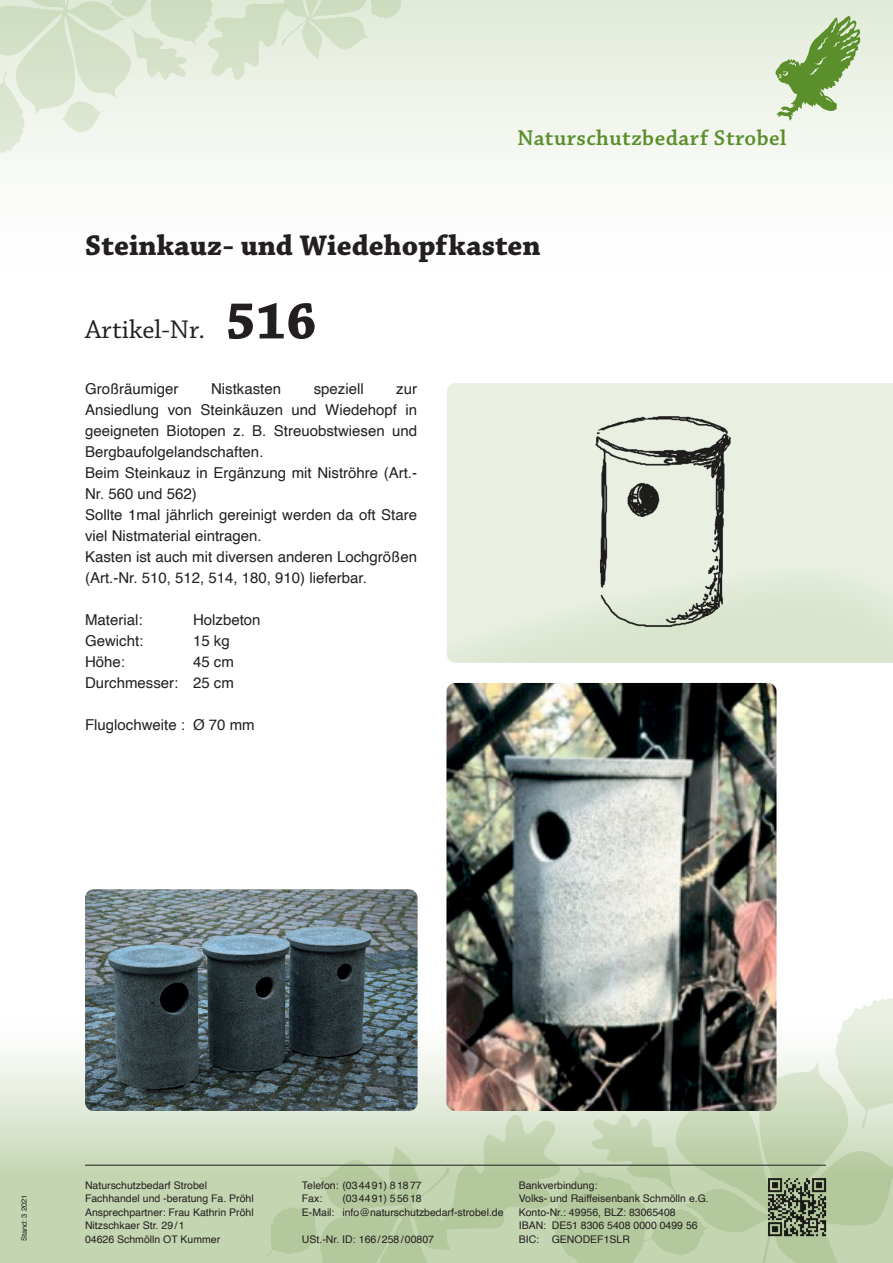
<style>
.page{position:relative;width:893px;height:1263px;background:#fff}
.page>*{position:absolute;margin:0;border:0;box-sizing:border-box;transform-origin:0 0}
.t1{font:700 54px "Chaparral Pro";color:#231f20}
.t2{font:700 30px "Chaparral Pro";color:#231f20}
.t3{font:27px "Chaparral Pro";color:#231f20}
.t4{font:600 22.5px "Chaparral Pro";letter-spacing:.02em;color:#5a8f2c}
.t5{font:15px/21px "Helvetica";color:#231f20}
.t6{font:10.5px/13.5px "Helvetica";color:#231f20}
.t7{font:7.5px "Helvetica";color:#231f20}
</style>
<div class="page">
<div style="left:0;top:0;width:893px;height:303px;background:linear-gradient(to bottom,#e3ecdb,#fff)"></div>
<svg style="left:0;top:1051px;width:267px;height:212px;background:#cddbbe"></svg>
<svg style="left:267px;top:988px;width:626px;height:275px;background:#c8d7b7"></svg>
<svg style="left:0;top:0;width:404px;height:164px"></svg>
<svg style="left:775px;top:16px;width:86px;height:105px;background:#adc795"></svg>
<hr style="left:85px;top:1165px;width:741px;height:1px;background:#231f20">
<img style="left:765px;top:1174px;width:65px;height:65px">
<div style="left:447px;top:383px;width:446px;height:180px;background:#e9f0e2"></div>
<svg style="left:447px;top:563px;width:446px;height:100px;background:#e0ead6"></svg>
<img style="left:446px;top:683px;width:330px;height:428px">
<img style="left:85px;top:889px;width:333px;height:222px">
<img style="left:550px;top:404px;width:229px;height:244px">
<h3 class="t4" style="left:517px;top:125px;width:271px">Naturschutzbedarf Strobel</h3>
<h2 class="t2" style="left:85px;top:228px;width:457px">Steinkauz- und Wiedehopfkasten</h2>
<h3 class="t3" style="left:85px;top:315px;width:122px">Artikel-Nr.</h3>
<h1 class="t1" style="left:225px;top:290px;width:93px">516</h1>
<p class="t5" style="left:85px;top:379px;width:95px">Großräumiger</p>
<p class="t5" style="left:211px;top:379px;width:72px">Nistkasten</p>
<p class="t5" style="left:314px;top:379px;width:52px">speziell</p>
<p class="t5" style="left:85px;top:379px;width:334px;text-indent:311px">zur Ansiedlung von Steinkäuzen und Wiedehopf in geeigneten Biotopen z. B. Streuobstwiesen und Bergbaufolgelandschaften.<br>Beim Steinkauz in Ergänzung mit Niströhre (Art.- Nr. 560 und 562)<br>Sollte 1mal jährlich gereinigt werden da oft Stare viel Nistmaterial eintragen.<br>Kasten ist auch mit diversen anderen Lochgrößen (Art.-Nr. 510, 512, 514, 180, 910) lieferbar.</p>
<p class="t5" style="left:85px;top:610px;width:59px">Material:</p>
<p class="t5" style="left:193px;top:610px;width:69px">Holzbeton</p>
<p class="t5" style="left:85px;top:631px;width:60px">Gewicht:</p>
<p class="t5" style="left:193px;top:631px;width:38px">15 kg</p>
<p class="t5" style="left:85px;top:652px;width:42px">Höhe:</p>
<p class="t5" style="left:85px;top:652px;width:150px;text-align:right">45 cm<br>Durchmesser: 25 cm</p>
<p class="t5" style="left:85px;top:715px;width:171px">Fluglochweite : Ø 70 mm</p>
<p class="t7" style="left:18px;top:1241px;width:48px;rotate:-90deg">Stand: 3 2021</p>
<p class="t6" style="left:85px;top:1178px;width:170px">Naturschutzbedarf Strobel<br>Fachhandel und -beratung Fa. Pröhl<br>Ansprechpartner: Frau Kathrin Pröhl<br>Nitzschkaer Str. 29/1<br>04626 Schmölln OT Kummer</p>
<p class="t6" style="left:302px;top:1178px;width:121px">Telefon: (034491) 81877<br>Fax:</p>
<p class="t6" style="left:302px;top:1192px;width:203px;text-indent:40px">(034491) 55618<br>E-Mail: info@naturschutzbedarf-strobel.de</p>
<p class="t6" style="left:302px;top:1232px;width:134px">USt.-Nr. ID: 166/258/00807</p>
<p class="t6" style="left:519px;top:1178px;width:192px">Bankverbindung:<br>Volks- und Raiffeisenbank Schmölln e.G.<br>Konto-Nr.: 49956, BLZ: 83065408<br>IBAN: DE51 8306 5408 0000 0499 56</p>
<p class="t6" style="left:519px;top:1232px;width:113px">BIC: GENODEF1SLR</p>
</div>
